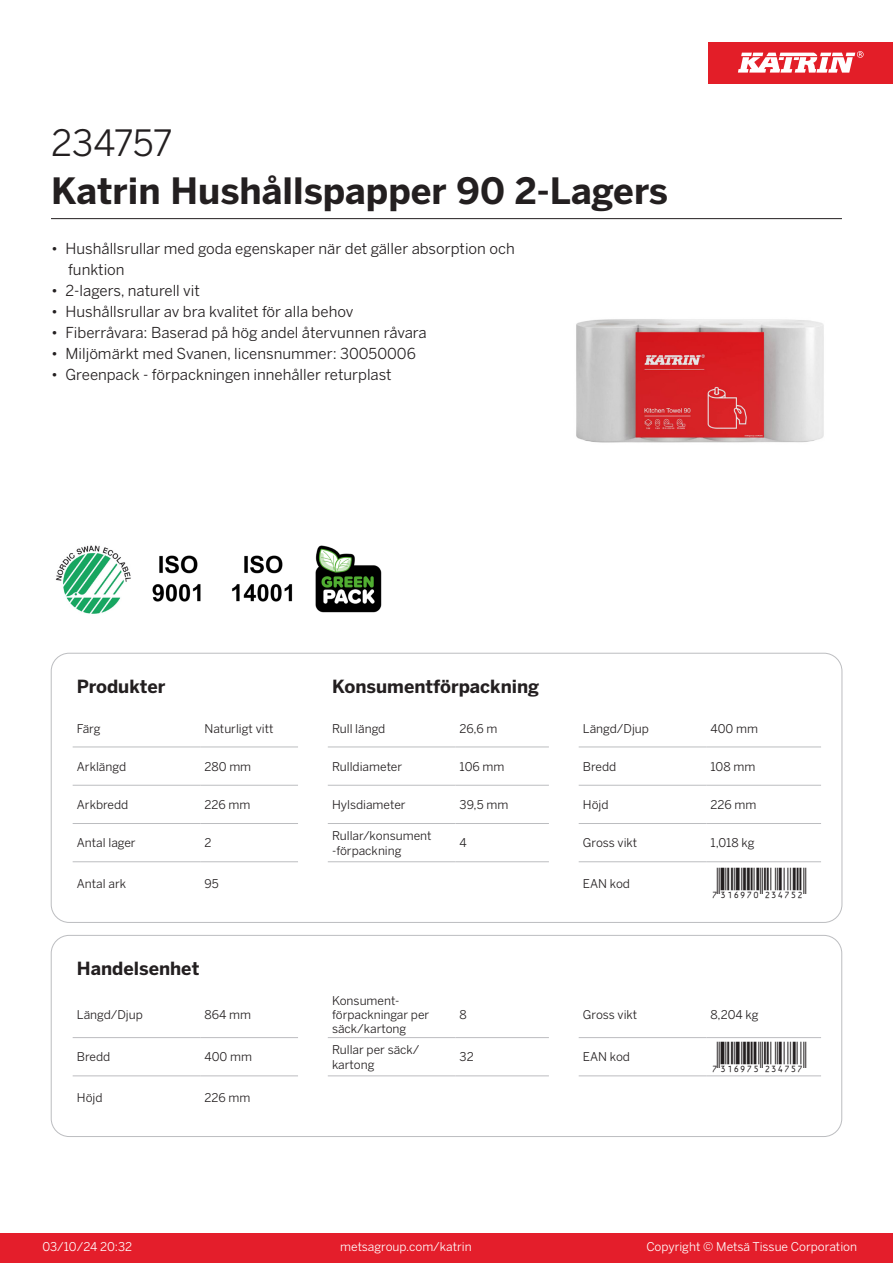
<style>
.page{position:relative;width:893px;height:1263px;background:#fff}
.page>*{position:absolute;margin:0;border:0;box-sizing:border-box;transform-origin:0 0}
.Product_Name{font:700 36px "Benton Sans";color:#231f20}
.External_material_co{font:36px "Benton Sans";letter-spacing:-.025em;color:#231f20}
.T_EAN{font:30px "Viisas EAN Matala";color:#231f20}
.T_TableHeader{font:700 18px "Benton Sans";color:#231f20}
.MarketingBullets{font:15px/21px "Benton Sans";color:#231f20}
.T_TableBody{font:12px/14.4px "Benton Sans";color:#231f20}
.t1{font:12px "Benton Sans";color:#fff}
</style>
<div class="page">
<div style="left:0;top:1233px;width:893px;height:30px;background:#e41e2b"></div>
<div style="left:708px;top:43px;width:185px;height:41px;background:#e31e28"></div>
<svg style="left:738px;top:51px;width:126px;height:22px"></svg>
<hr style="left:73px;top:747px;width:127px;height:1px;background:#bcbdc0">
<hr style="left:200px;top:747px;width:98px;height:1px;background:#bcbdc0">
<hr style="left:328px;top:747px;width:127px;height:1px;background:#bcbdc0">
<hr style="left:455px;top:747px;width:94px;height:1px;background:#bcbdc0">
<hr style="left:579px;top:747px;width:127px;height:1px;background:#bcbdc0">
<hr style="left:706px;top:747px;width:115px;height:1px;background:#bcbdc0">
<hr style="left:73px;top:785px;width:127px;height:1px;background:#bcbdc0">
<hr style="left:200px;top:785px;width:98px;height:1px;background:#bcbdc0">
<hr style="left:328px;top:785px;width:127px;height:1px;background:#bcbdc0">
<hr style="left:455px;top:785px;width:94px;height:1px;background:#bcbdc0">
<hr style="left:579px;top:785px;width:127px;height:1px;background:#bcbdc0">
<hr style="left:706px;top:785px;width:115px;height:1px;background:#bcbdc0">
<hr style="left:73px;top:823px;width:127px;height:1px;background:#bcbdc0">
<hr style="left:200px;top:823px;width:98px;height:1px;background:#bcbdc0">
<hr style="left:328px;top:823px;width:127px;height:1px;background:#bcbdc0">
<hr style="left:455px;top:823px;width:94px;height:1px;background:#bcbdc0">
<hr style="left:579px;top:823px;width:127px;height:1px;background:#bcbdc0">
<hr style="left:706px;top:823px;width:115px;height:1px;background:#bcbdc0">
<hr style="left:73px;top:861px;width:127px;height:1px;background:#bcbdc0">
<hr style="left:200px;top:861px;width:98px;height:1px;background:#bcbdc0">
<hr style="left:328px;top:861px;width:127px;height:1px;background:#bcbdc0">
<hr style="left:455px;top:861px;width:94px;height:1px;background:#bcbdc0">
<hr style="left:579px;top:861px;width:127px;height:1px;background:#bcbdc0">
<hr style="left:706px;top:861px;width:115px;height:1px;background:#bcbdc0">
<hr style="left:73px;top:1037px;width:127px;height:1px;background:#bcbdc0">
<hr style="left:200px;top:1037px;width:98px;height:1px;background:#bcbdc0">
<hr style="left:328px;top:1037px;width:127px;height:1px;background:#bcbdc0">
<hr style="left:455px;top:1037px;width:94px;height:1px;background:#bcbdc0">
<hr style="left:579px;top:1037px;width:127px;height:1px;background:#bcbdc0">
<hr style="left:706px;top:1037px;width:115px;height:1px;background:#bcbdc0">
<hr style="left:73px;top:1075px;width:127px;height:1px;background:#bcbdc0">
<hr style="left:200px;top:1075px;width:98px;height:1px;background:#bcbdc0">
<hr style="left:328px;top:1075px;width:127px;height:1px;background:#bcbdc0">
<hr style="left:455px;top:1075px;width:94px;height:1px;background:#bcbdc0">
<hr style="left:579px;top:1075px;width:127px;height:1px;background:#bcbdc0">
<hr style="left:706px;top:1075px;width:115px;height:1px;background:#bcbdc0">
<div style="left:51px;top:935px;width:791px;height:202px;border:1px solid #bcbdc0;border-radius:18px"></div>
<img style="left:576px;top:319px;width:248px;height:124px">
<img style="left:55px;top:545px;width:76px;height:69px">
<img style="left:152px;top:555px;width:49px;height:47px">
<img style="left:232px;top:555px;width:61px;height:47px">
<img style="left:315px;top:545px;width:67px;height:68px">
<hr style="left:51px;top:218px;width:791px;height:1px;background:#231f20">
<p class="External_material_co" style="left:51px;top:121px;width:123px">234757</p>
<p class="Product_Name" style="left:51px;top:168px;width:618px">Katrin Hushållspapper 90 2-Lagers</p>
<p class="MarketingBullets" style="left:68px;top:238px;width:448px;text-indent:-17px">• Hushållsrullar med goda egenskaper när det gäller absorption och funktion</p>
<p class="MarketingBullets" style="left:51px;top:280px;width:150px">• 2-lagers, naturell vit</p>
<p class="MarketingBullets" style="left:51px;top:301px;width:304px">• Hushållsrullar av bra kvalitet för alla behov</p>
<p class="MarketingBullets" style="left:51px;top:322px;width:377px">• Fiberråvara: Baserad på hög andel återvunnen råvara</p>
<p class="MarketingBullets" style="left:51px;top:343px;width:366px">• Miljömärkt med Svanen, licensnummer: 30050006</p>
<p class="MarketingBullets" style="left:51px;top:364px;width:342px">• Greenpack - förpackningen innehåller returplast</p>
<p class="T_TableHeader" style="left:77px;top:675px;width:90px">Produkter</p>
<p class="T_TableHeader" style="left:332px;top:675px;width:209px">Konsumentförpackning</p>
<p class="T_TableBody" style="left:77px;top:721px;width:25px">Färg</p>
<p class="T_TableBody" style="left:204px;top:721px;width:70px">Naturligt vitt</p>
<p class="T_TableBody" style="left:332px;top:721px;width:55px">Rull längd</p>
<p class="T_TableBody" style="left:460px;top:721px;width:39px">26,6 m</p>
<p class="T_TableBody" style="left:583px;top:721px;width:68px">Längd/Djup</p>
<p class="T_TableBody" style="left:710px;top:721px;width:49px">400 mm</p>
<p class="T_TableBody" style="left:77px;top:759px;width:51px">Arklängd</p>
<p class="T_TableBody" style="left:204px;top:759px;width:48px">280 mm</p>
<p class="T_TableBody" style="left:332px;top:759px;width:72px">Rulldiameter</p>
<p class="T_TableBody" style="left:460px;top:759px;width:46px">106 mm</p>
<p class="T_TableBody" style="left:583px;top:759px;width:35px">Bredd</p>
<p class="T_TableBody" style="left:710px;top:759px;width:46px">108 mm</p>
<p class="T_TableBody" style="left:77px;top:797px;width:53px">Arkbredd</p>
<p class="T_TableBody" style="left:204px;top:797px;width:48px">226 mm</p>
<p class="T_TableBody" style="left:332px;top:797px;width:75px">Hylsdiameter</p>
<p class="T_TableBody" style="left:460px;top:797px;width:50px">39,5 mm</p>
<p class="T_TableBody" style="left:583px;top:797px;width:27px">Höjd</p>
<p class="T_TableBody" style="left:710px;top:797px;width:48px">226 mm</p>
<p class="T_TableBody" style="left:77px;top:836px;width:60px">Antal lager</p>
<p class="T_TableBody" style="left:204px;top:836px;width:9px">2</p>
<p class="T_TableBody" style="left:332px;top:829px;width:101px">Rullar/konsument</p>
<p class="T_TableBody" style="left:332px;top:843px;width:71px">-förpackning</p>
<p class="T_TableBody" style="left:460px;top:836px;width:9px">4</p>
<p class="T_TableBody" style="left:583px;top:836px;width:56px">Gross vikt</p>
<p class="T_TableBody" style="left:710px;top:836px;width:46px">1,018 kg</p>
<p class="T_TableBody" style="left:77px;top:876px;width:51px">Antal ark</p>
<p class="T_TableBody" style="left:204px;top:876px;width:16px">95</p>
<p class="T_TableBody" style="left:583px;top:876px;width:49px">EAN kod</p>
<p class="T_EAN" style="left:710px;top:868px;width:97px">*7316970234752*</p>
<p class="T_TableHeader" style="left:77px;top:957px;width:124px">Handelsenhet</p>
<p class="T_TableBody" style="left:77px;top:1007px;width:68px">Längd/Djup</p>
<p class="T_TableBody" style="left:204px;top:1007px;width:48px">864 mm</p>
<p class="T_TableBody" style="left:332px;top:993px;width:99px">Konsument&shy;förpackningar per säck/kartong</p>
<p class="T_TableBody" style="left:460px;top:1007px;width:9px">8</p>
<p class="T_TableBody" style="left:583px;top:1007px;width:56px">Gross vikt</p>
<p class="T_TableBody" style="left:710px;top:1007px;width:50px">8,204 kg</p>
<p class="T_TableBody" style="left:77px;top:1050px;width:35px">Bredd</p>
<p class="T_TableBody" style="left:204px;top:1050px;width:49px">400 mm</p>
<p class="T_TableBody" style="left:332px;top:1043px;width:89px">Rullar per säck/ kartong</p>
<p class="T_TableBody" style="left:460px;top:1050px;width:16px">32</p>
<p class="T_TableBody" style="left:583px;top:1050px;width:49px">EAN kod</p>
<p class="T_EAN" style="left:710px;top:1041px;width:97px">*7316975234757*</p>
<p class="T_TableBody" style="left:77px;top:1090px;width:27px">Höjd</p>
<p class="T_TableBody" style="left:204px;top:1090px;width:48px">226 mm</p>
<p class="t1" style="left:43px;top:1239px;width:91px">03/10/24 20:32</p>
<p class="t1" style="left:340px;top:1239px;width:133px">metsagroup.com/katrin</p>
<p class="t1" style="left:646px;top:1239px;width:212px">Copyright © Metsä Tissue Corporation</p>
</div>
